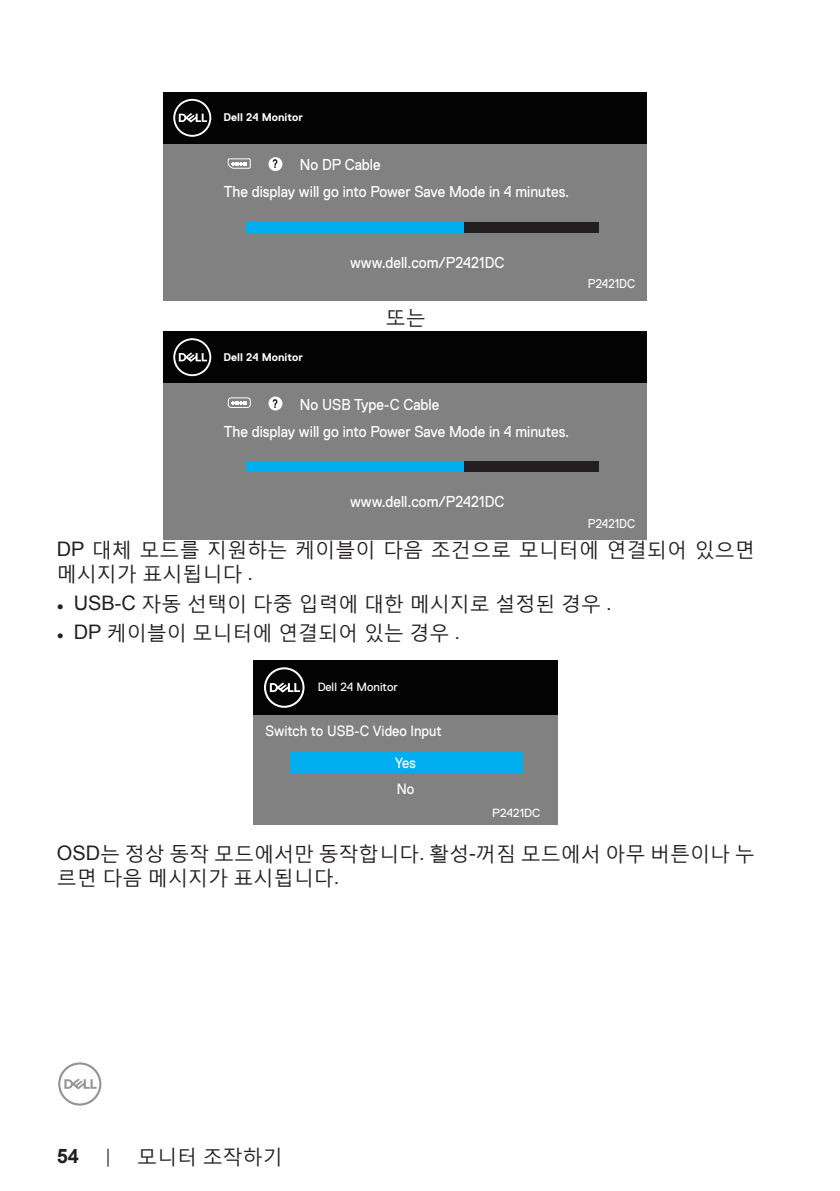
<style>
.page{position:relative;width:840px;height:1191px;background:#fff}
.page>*{position:absolute;margin:0;border:0;box-sizing:border-box;transform-origin:0 0}
.text{font:20px/24px "Malgun Gothic";color:#231f20}
.t1{font:15.8px/27.2px "Dell Replica";color:#fff;scale:.92 1}
.t2{font:15px/26.2px "Dell Replica";color:#fff;scale:.92 1}
.t3{font:12.8px "Dell Replica";color:#fff;scale:.92 1}
.t4{font:700 12px "Arial";color:#030303;scale:.73 1}
.t5{font:11.8px "Dell Replica";color:#fff}
.t6{font:700 11.2px "Dell Replica";color:#fff}
.s1{font-family:"Arial"}
.s2{font-family:"Arial";font-weight:700}
.s3{font-size:18px}
</style>
<div class="page">
<svg style="left:58px;top:1062px;width:43px;height:43px"></svg>
<div style="left:163px;top:118px;width:483px;height:182px;background:#818181"></div>
<div style="left:163px;top:92px;width:483px;height:51px;background:#030303"></div>
<svg style="left:173px;top:99px;width:38px;height:38px"></svg>
<div style="left:246px;top:222px;width:352px;height:10px;background:#231f20"></div>
<div style="left:268px;top:157px;width:14px;height:14px;background:#fff;border-radius:50%"></div>
<svg style="left:227px;top:158px;width:24px;height:11px"></svg>
<div style="left:246px;top:222px;width:217px;height:10px;background:#00aeef"></div>
<div style="left:163px;top:357px;width:483px;height:183px;background:#818181"></div>
<div style="left:163px;top:332px;width:483px;height:51px;background:#030303"></div>
<svg style="left:173px;top:338px;width:38px;height:38px"></svg>
<div style="left:246px;top:461px;width:352px;height:11px;background:#231f20"></div>
<div style="left:268px;top:396px;width:14px;height:14px;background:#fff;border-radius:50%"></div>
<div style="left:246px;top:461px;width:217px;height:11px;background:#00aeef"></div>
<svg style="left:231px;top:401px;width:16px;height:3px"></svg>
<div style="left:228px;top:397px;width:22px;height:11px;border:1px solid #fff;border-radius:3px"></div>
<div style="left:253px;top:687px;width:305px;height:137px;background:#818181"></div>
<div style="left:253px;top:660px;width:305px;height:55px;background:#030303"></div>
<svg style="left:264px;top:667px;width:40px;height:41px"></svg>
<div style="left:290px;top:751px;width:232px;height:21px;background:#00aeef"></div>
<p class="t6" style="left:223px;top:111px;width:81px">Dell 24 Monitor</p>
<p class="t1" style="left:224px;top:151px;width:377px;text-indent:76px">No DP Cable<br>The display will go into Power Save Mode in 4 minutes.</p>
<p class="t4" style="left:272px;top:156px;width:9px">?</p>
<p class="t1" style="left:350px;top:249px;width:169px">www.dell.com/P2421DC</p>
<p class="text" style="left:385px;top:305px;width:41px">또는</p>
<p class="t6" style="left:223px;top:350px;width:81px">Dell 24 Monitor</p>
<p class="t1" style="left:224px;top:390px;width:377px;text-indent:76px">No USB Type-C Cable<br>The display will go into Power Save Mode in 4 minutes.</p>
<p class="t4" style="left:272px;top:395px;width:9px">?</p>
<p class="t3" style="left:587px;top:277px;width:53px">P2421DC</p>
<p class="t1" style="left:350px;top:488px;width:169px">www.dell.com/P2421DC</p>
<p class="t3" style="left:587px;top:516px;width:53px">P2421DC</p>
<p class="text" style="left:57px;top:537px;width:699px"><span class="s1">DP</span> 대체 모드를 지원하는 케이블이 다음 조건으로 모니터에 연결되어 있으면 메시지가 표시됩니다 <span class="s1">.</span></p>
<p class="text" style="left:57px;top:590px;width:556px"><span class="s1">• USB-C</span> 자동 선택이 다중 입력에 대한 메시지로 설정된 경우 <span class="s1">.</span></p>
<p class="text" style="left:57px;top:620px;width:404px"><span class="s1">• DP</span> 케이블이 모니터에 연결되어 있는 경우 <span class="s1">.</span></p>
<p class="t5" style="left:317px;top:680px;width:82px">Dell 24 Monitor</p>
<p class="t2" style="left:265px;top:718px;width:193px">Switch to USB-C Video Input</p>
<p class="t2" style="left:395px;top:749px;width:24px">Yes<br>No</p>
<p class="t5" style="left:492px;top:807px;width:49px">P2421DC</p>
<p class="text" style="left:57px;top:841px;width:699px"><span class="s1">OSD</span>는 정상 동작 모드에서만 동작합니다<span class="s1">.</span> 활성<span class="s1">-</span>꺼짐 모드에서 아무 버튼이나 누 르면 다음 메시지가 표시됩니다<span class="s1">.</span></p>
<p class="text" style="left:57px;top:1143px;width:227px"><span class="s2">54</span> <span class="s3">│</span> 모니터 조작하기</p>
</div>
